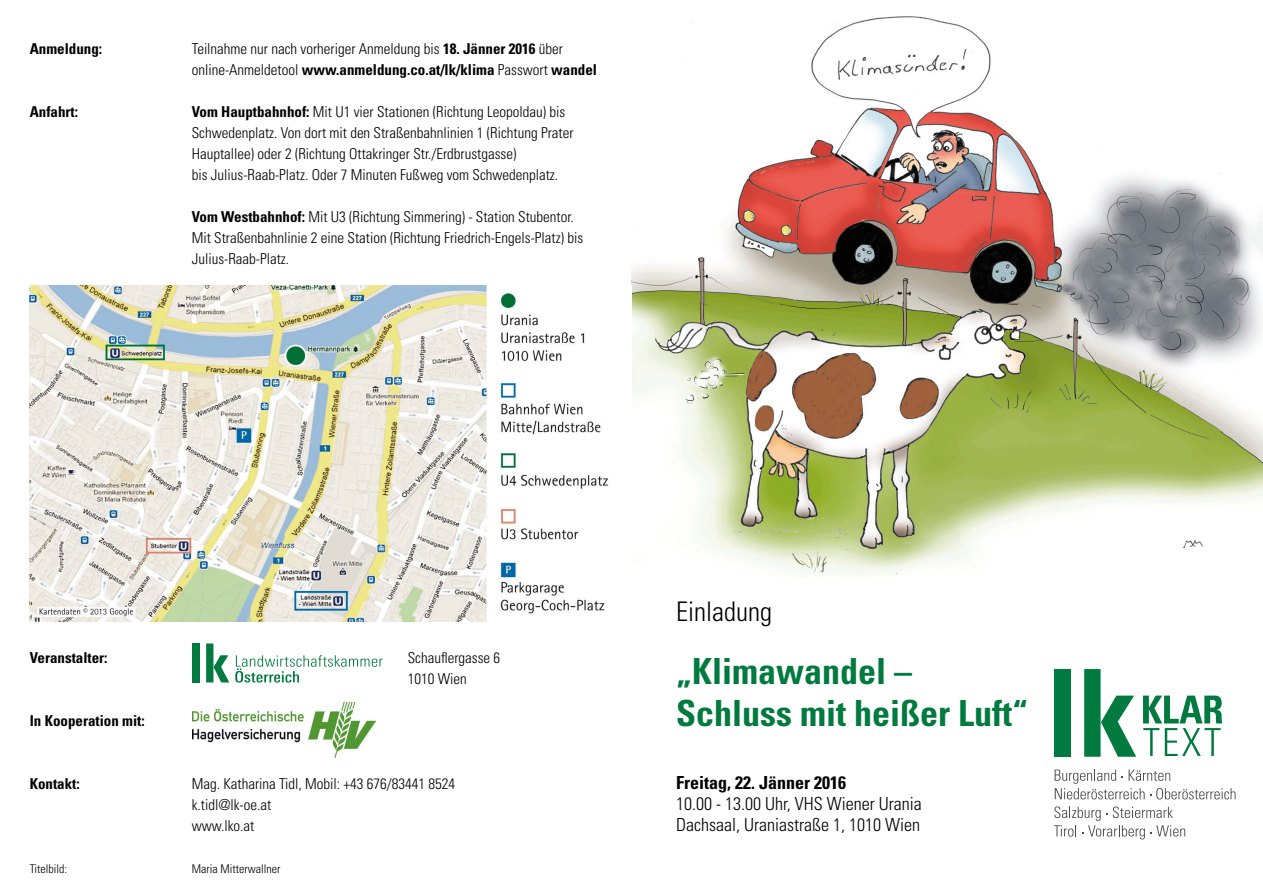
<style>
.page{position:relative;width:1263px;height:893px;background:#fff}
.page>*{position:absolute;margin:0;border:0;box-sizing:border-box;transform-origin:0 0}
.t1{font:700 condensed 36px/42px "Univers";color:#007a3e}
.t2{font:300 condensed 27px "Univers";color:#000}
.t3{font:300 condensed 18px/21px "Univers";color:#000}
.t4{font:700 condensed 18px "Univers";color:#000}
.t5{font:300 condensed 15px/21px "Univers";color:#000}
.t6{font:700 condensed 15px "Univers";color:#000}
.t7{font:300 condensed 12px "Univers";color:#000}
.s1{font-weight:700}
</style>
<div class="page">
<img style="left:631px;top:16px;width:632px;height:559px">
<div style="left:1054px;top:669px;width:16px;height:88px;background:#007a3e"></div>
<svg style="left:1084px;top:669px;width:52px;height:88px"></svg>
<svg style="left:1143px;top:696px;width:79px;height:60px"></svg>
<svg style="left:1054px;top:770px;width:181px;height:29px"></svg>
<svg style="left:1054px;top:806px;width:131px;height:33px"></svg>
<img style="left:29px;top:285px;width:579px;height:336px">
<svg style="left:235px;top:655px;width:148px;height:28px"></svg>
<div style="left:193px;top:643px;width:7px;height:39px;background:#007a3e"></div>
<svg style="left:206px;top:643px;width:23px;height:39px"></svg>
<img style="left:192px;top:703px;width:183px;height:54px">
<p class="t6" style="left:30px;top:39px;width:74px">Anmeldung:</p>
<p class="t5" style="left:192px;top:38px;width:407px">Teilnahme nur nach vorheriger Anmeldung bis <span class="s1">18. Jänner 2016</span> über online-Anmeldetool <span class="s1">www.anmeldung.co.at/lk/klima</span> Passwort <span class="s1">wandel</span></p>
<p class="t6" style="left:30px;top:102px;width:50px">Anfahrt:</p>
<p class="t5" style="left:192px;top:101px;width:383px"><span class="s1">Vom Hauptbahnhof:</span> Mit U1 vier Stationen (Richtung Leopoldau) bis Schwedenplatz. Von dort mit den Straßenbahnlinien 1 (Richtung Prater Hauptallee) oder 2 (Richtung Ottakringer Str./Erdbrustgasse)<br>bis Julius-Raab-Platz. Oder 7 Minuten Fußweg vom Schwedenplatz.</p>
<p class="t5" style="left:192px;top:206px;width:393px"><span class="s1">Vom Westbahnhof:</span> Mit U3 (Richtung Simmering) - Station Stubentor.<br>Mit Straßenbahnlinie 2 eine Station (Richtung Friedrich-Engels-Platz) bis<br>Julius-Raab-Platz.</p>
<p class="t6" style="left:30px;top:648px;width:79px">Veranstalter:</p>
<p class="t5" style="left:408px;top:647px;width:94px">Schauflergasse 6<br>1010 Wien</p>
<p class="t6" style="left:30px;top:711px;width:117px">In Kooperation mit:</p>
<p class="t6" style="left:30px;top:774px;width:52px">Kontakt:</p>
<p class="t5" style="left:192px;top:773px;width:265px">Mag. Katharina Tidl, Mobil: +43 676/83441 8524 k.tidl@lk-oe.at<br>www.lko.at</p>
<p class="t7" style="left:30px;top:862px;width:39px">Titelbild:</p>
<p class="t7" style="left:192px;top:862px;width:90px">Maria Mitterwallner</p>
<h2 class="t2" style="left:676px;top:595px;width:97px">Einladung</h2>
<h1 class="t1" style="left:676px;top:650px;width:353px">„Klimawandel –<br>Schluss mit heißer Luft“</h1>
<p class="t4" style="left:676px;top:772px;width:171px">Freitag, 22. Jänner 2016</p>
<p class="t3" style="left:676px;top:793px;width:247px">10.00 - 13.00 Uhr, VHS Wiener Urania<br>Dachsaal, Uraniastraße 1, 1010 Wien</p>
</div>
